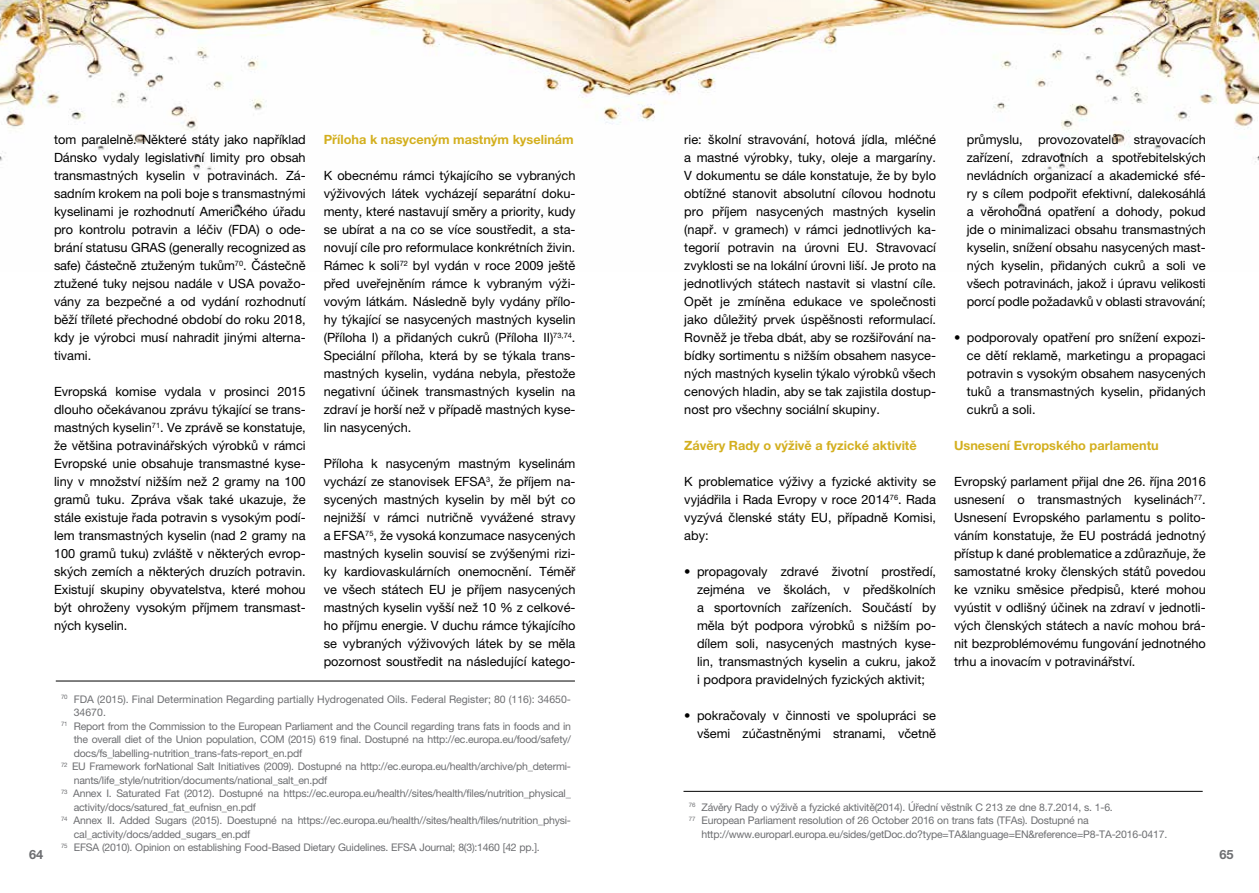
<style>
.page{position:relative;width:1259px;height:893px;background:#fff}
.page>*{position:absolute;margin:0;border:0;box-sizing:border-box;transform-origin:0 0}
.t1{font:12.75px/18px "Helvetica Neue LT Pro";color:#000;text-align:justify}
.t2{font:700 12.75px "Helvetica Neue LT Pro";color:#d3af1e}
.t3{font:700 12.75px "Helvetica Neue LT Pro";color:#6d6e71}
.t4{font:10.5px/13.5px "Helvetica Neue LT Pro";letter-spacing:-.02em;color:#6d6e71}
.t5{font:10.5px "Helvetica Neue LT Pro";color:#6d6e71}
</style>
<div class="page">
<img style="left:0;top:0;width:1259px;height:210px">
<hr style="left:56px;top:681px;width:519px;height:1px;background:#000">
<hr style="left:683px;top:791px;width:519px;height:1px;background:#000">
<p class="t1" style="left:967px;top:130px;width:240px">průmyslu, provozovatelů stravovacích zařízení, zdravotních a spotřebitelských nevládních organizací a akademické sfé&shy;ry s cílem podpořit efektivní, dalekosáhlá a věrohodná opatření a dohody, pokud jde o minimalizaci obsahu transmastných kyselin, snížení obsahu nasycených mast&shy;ných kyselin, přidaných cukrů a soli ve všech potravinách, jakož i úpravu velikosti porcí podle požadavků v oblasti stravování;</p>
<p class="t1" style="left:967px;top:328px;width:240px;text-indent:-13px">• podporovaly opatření pro snížení expozi&shy;ce dětí reklamě, marketingu a propagaci potravin s vysokým obsahem nasycených tuků a transmastných kyselin, přidaných cukrů a soli.</p>
<p class="t2" style="left:954px;top:438px;width:206px">Usnesení Evropského parlamentu</p>
<p class="t1" style="left:954px;top:472px;width:253px">Evropský parlament přijal dne 26. října 2016 usnesení o transmastných kyselinách<sup>77</sup>.<br>Usnesení Evropského parlamentu s polito&shy;váním konstatuje, že EU postrádá jednotný přístup k dané problematice a zdůrazňuje, že samostatné kroky členských států povedou ke vzniku směsice předpisů, které mohou vyústit v odlišný účinek na zdraví v jednotli&shy;vých členských státech a navíc mohou brá&shy;nit bezproblémovému fungování jednotného trhu a inovacím v potravinářství.</p>
<p class="t1" style="left:54px;top:130px;width:253px">tom paralelně. Některé státy jako například Dánsko vydaly legislativní limity pro obsah transmastných kyselin v potravinách. Zá&shy;sadním krokem na poli boje s transmastnými kyselinami je rozhodnutí Amerického úřadu pro kontrolu potravin a léčiv (FDA) o ode&shy;brání statusu GRAS (generally recognized as safe) částečně ztuženým tukům<sup>70</sup>. Částečně ztužené tuky nejsou nadále v USA považo&shy;vány za bezpečné a od vydání rozhodnutí běží tříleté přechodné období do roku 2018, kdy je výrobci musí nahradit jinými alterna&shy;tivami.</p>
<p class="t1" style="left:54px;top:382px;width:253px">Evropská komise vydala v prosinci 2015 dlouho očekávanou zprávu týkající se trans&shy;mastných kyselin<sup>71</sup>. Ve zprávě se konstatuje, že většina potravinářských výrobků v rámci Evropské unie obsahuje transmastné kyse&shy;liny v množství nižším než 2 gramy na 100 gramů tuku. Zpráva však také ukazuje, že stále existuje řada potravin s vysokým podí&shy;lem transmastných kyselin (nad 2 gramy na 100 gramů tuku) zvláště v některých evrop&shy;ských zemích a některých druzích potravin.<br>Existují skupiny obyvatelstva, které mohou být ohroženy vysokým příjmem transmast&shy;ných kyselin.</p>
<p class="t1" style="left:684px;top:130px;width:253px">rie: školní stravování, hotová jídla, mléčné a mastné výrobky, tuky, oleje a margaríny.<br>V dokumentu se dále konstatuje, že by bylo obtížné stanovit absolutní cílovou hodnotu pro příjem nasycených mastných kyselin (např. v gramech) v rámci jednotlivých ka&shy;tegorií potravin na úrovni EU. Stravovací zvyklosti se na lokální úrovni liší. Je proto na jednotlivých státech nastavit si vlastní cíle.<br>Opět je zmíněna edukace ve společnosti jako důležitý prvek úspěšnosti reformulací.<br>Rovněž je třeba dbát, aby se rozšiřování na&shy;bídky sortimentu s nižším obsahem nasyce&shy;ných mastných kyselin týkalo výrobků všech cenových hladin, aby se tak zajistila dostup&shy;nost pro všechny sociální skupiny.</p>
<p class="t2" style="left:684px;top:438px;width:234px">Závěry Rady o výživě a fyzické aktivitě</p>
<p class="t1" style="left:684px;top:472px;width:253px">K problematice výživy a fyzické aktivity se vyjádřila i Rada Evropy v roce 2014<sup>76</sup>. Rada vyzývá členské státy EU, případně Komisi, aby:</p>
<p class="t1" style="left:697px;top:562px;width:240px;text-indent:-13px">• propagovaly zdravé životní prostředí, zejména ve školách, v předškolních a sportovních zařízeních. Součástí by měla být podpora výrobků s nižším po&shy;dílem soli, nasycených mastných kyse&shy;lin, transmastných kyselin a cukru, jakož i podpora pravidelných fyzických aktivit;</p>
<p class="t1" style="left:684px;top:706px;width:253px;text-align:right">• pokračovaly v činnosti ve spolupráci se všemi zúčastněnými stranami, včetně</p>
<p class="t2" style="left:324px;top:132px;width:251px">Příloha k nasyceným mastným kyselinám</p>
<p class="t1" style="left:324px;top:166px;width:253px">K obecnému rámci týkajícího se vybraných výživových látek vycházejí separátní doku&shy;menty, které nastavují směry a priority, kudy se ubírat a na co se více soustředit, a sta&shy;novují cíle pro reformulace konkrétních živin.<br>Rámec k soli<sup>72</sup> byl vydán v roce 2009 ještě před uveřejněním rámce k vybraným výži&shy;vovým látkám. Následně byly vydány přílo&shy;hy týkající se nasycených mastných kyselin (Příloha I) a přidaných cukrů (Příloha II)<sup>73,74</sup>.<br>Speciální příloha, která by se týkala trans&shy;mastných kyselin, vydána nebyla, přestože negativní účinek transmastných kyselin na zdraví je horší než v případě mastných kyse&shy;lin nasycených.</p>
<p class="t1" style="left:324px;top:454px;width:253px">Příloha k nasyceným mastným kyselinám vychází ze stanovisek EFSA<sup>3</sup>, že příjem na&shy;sycených mastných kyselin by měl být co nejnižší v rámci nutričně vyvážené stravy a EFSA<sup>75</sup>, že vysoká konzumace nasycených mastných kyselin souvisí se zvýšenými rizi&shy;ky kardiovaskulárních onemocnění. Téměř ve všech státech EU je příjem nasycených mastných kyselin vyšší než 10 % z celkové&shy;ho příjmu energie. V duchu rámce týkajícího se vybraných výživových látek by se měla pozornost soustředit na následující katego-</p>
<p class="t5" style="left:61px;top:692px;width:511px"><sup>70</sup> FDA (2015). Final Determination Regarding partially Hydrogenated Oils. Federal Register; 80 (116): 34650-</p>
<p class="t4" style="left:74px;top:705px;width:34px">34670.</p>
<p class="t4" style="left:61px;top:719px;width:511px"><sup>71</sup> Report from the Commission to the European Parliament and the Council regarding trans fats in foods and in</p>
<p class="t4" style="left:74px;top:732px;width:499px">the overall diet of the Union population, COM (2015) 619 final. Dostupné na http://ec.europa.eu/food/safety/</p>
<p class="t4" style="left:74px;top:746px;width:230px">docs/fs_labelling-nutrition_trans-fats-report_en.pdf</p>
<p class="t4" style="left:61px;top:759px;width:511px"><sup>72</sup> EU Framework forNational Salt Initiatives (2009). Dostupné na http://ec.europa.eu/health/archive/ph_determi-</p>
<p class="t4" style="left:74px;top:773px;width:255px">nants/life_style/nutrition/documents/national_salt_en.pdf</p>
<p class="t4" style="left:61px;top:786px;width:511px"><sup>73</sup> Annex I. Saturated Fat (2012). Dostupné na https://ec.europa.eu/health//sites/health/files/nutrition_physical_</p>
<p class="t4" style="left:74px;top:800px;width:183px">activity/docs/satured_fat_eufnisn_en.pdf</p>
<p class="t4" style="left:61px;top:813px;width:511px"><sup>74</sup> Annex II. Added Sugars (2015). Doestupné na https://ec.europa.eu/health//sites/health/files/nutrition_physi-</p>
<p class="t4" style="left:74px;top:827px;width:178px">cal_activity/docs/added_sugars_en.pdf</p>
<p class="t4" style="left:61px;top:840px;width:480px"><sup>75</sup> EFSA (2010). Opinion on establishing Food-Based Dietary Guidelines. EFSA Journal; 8(3):1460 [42 pp.].</p>
<p class="t4" style="left:689px;top:800px;width:425px"><sup>76</sup> Závěry Rady o výživě a fyzické aktivitě(2014). Úřední věstník C 213 ze dne 8.7.2014, s. 1-6.<br><sup>77</sup> European Parliament resolution of 26 October 2016 on trans fats (TFAs). Dostupné na</p>
<p class="t4" style="left:701px;top:827px;width:467px">http://www.europarl.europa.eu/sides/getDoc.do?type=TA&amp;language=EN&amp;reference=P8-TA-2016-0417.</p>
<p class="t3" style="left:29px;top:846px;width:15px">64</p>
<p class="t3" style="left:1219px;top:846px;width:15px">65</p>
</div>
